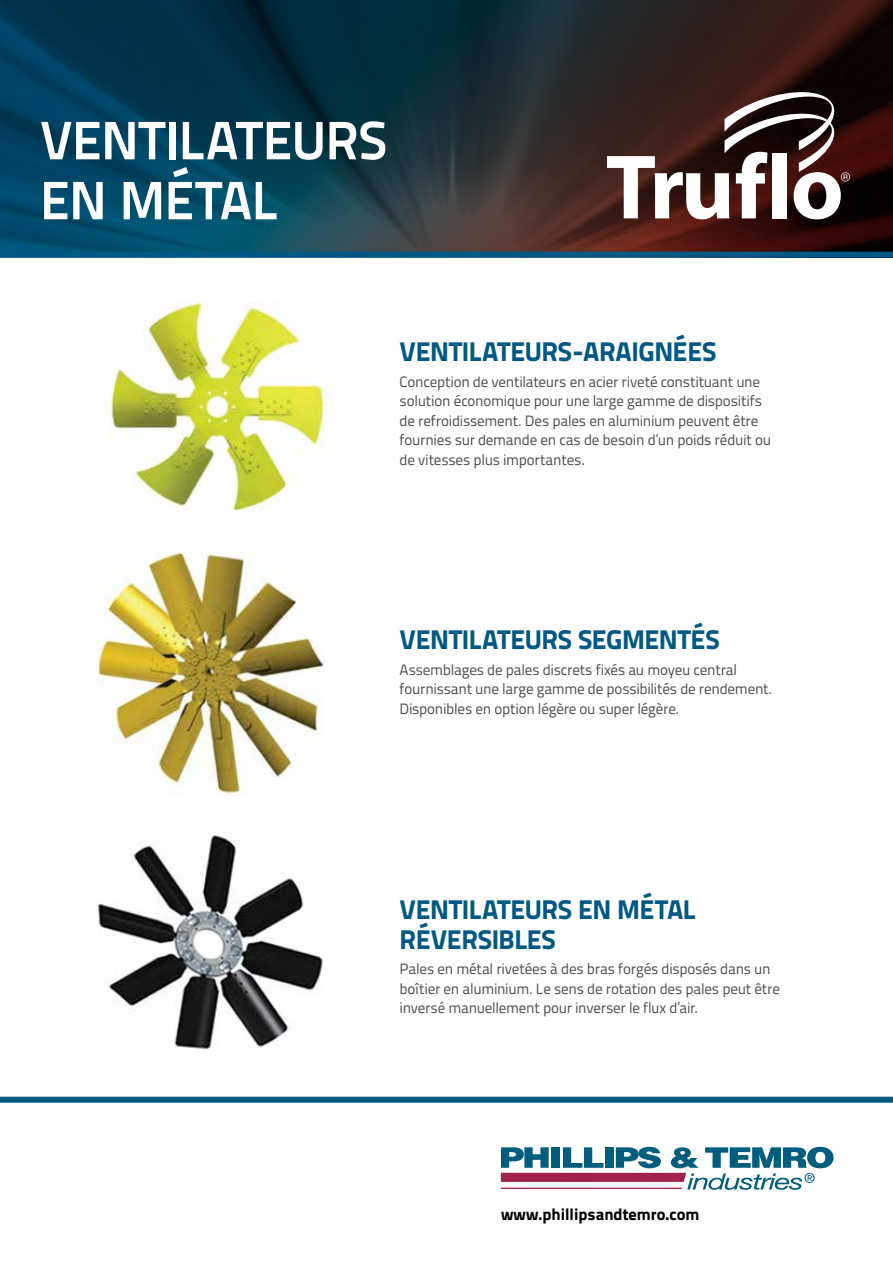
<style>
.page{position:relative;width:893px;height:1263px;background:#fff}
.page>*{position:absolute;margin:0;border:0;box-sizing:border-box;transform-origin:0 0}
.t1{font:700 54px/60px "Titillium Text 22 L";letter-spacing:-.015em;color:#fff}
.t2{font:800 27px/30px "Titillium Text 22 L";letter-spacing:-.015em;color:#005884}
.t3{font:800 16.5px "Titillium Text 22 L";color:#000}
.t4{font:15px/19.5px "Titillium Text 22 L";letter-spacing:-.015em;color:#4d4d4f}
</style>
<div class="page">
<img style="left:98px;top:552px;width:226px;height:243px">
<img style="left:0;top:0;width:893px;height:252px">
<div style="left:0;top:252px;width:893px;height:6px;background:#005884"></div>
<svg style="left:607px;top:92px;width:243px;height:127px"></svg>
<img style="left:98px;top:832px;width:226px;height:219px">
<img style="left:108px;top:302px;width:224px;height:208px">
<div style="left:0;top:1097px;width:893px;height:6px;background:#005884"></div>
<svg style="left:501px;top:1147px;width:332px;height:43px"></svg>
<hr style="left:501px;top:1187px;width:181px;height:2px;background:#a2224b">
<h1 class="t1" style="left:40px;top:107px;width:349px">VENTILATEURS<br>EN MÉTAL</h1>
<h2 class="t2" style="left:400px;top:335px;width:318px">VENTILATEURS-ARAIGNÉES</h2>
<p class="t4" style="left:400px;top:371px;width:373px">Conception de ventilateurs en acier riveté constituant une solution économique pour une large gamme de dispositifs de refroidissement. Des pales en aluminium peuvent être fournies sur demande en cas de besoin d’un poids réduit ou de vitesses plus importantes.</p>
<h2 class="t2" style="left:400px;top:623px;width:322px">VENTILATEURS SEGMENTÉS</h2>
<p class="t4" style="left:400px;top:659px;width:374px">Assemblages de pales discrets fixés au moyeu central fournissant une large gamme de possibilités de rendement.<br>Disponibles en option légère ou super légère.</p>
<h2 class="t2" style="left:400px;top:892px;width:298px">VENTILATEURS EN MÉTAL<br>RÉVERSIBLES</h2>
<p class="t4" style="left:400px;top:958px;width:382px">Pales en métal rivetées à des bras forgés disposés dans un boîtier en aluminium. Le sens de rotation des pales peut être inversé manuellement pour inverser le flux d’air.</p>
<p class="t3" style="left:501px;top:1201px;width:200px">www.phillipsandtemro.com</p>
</div>
